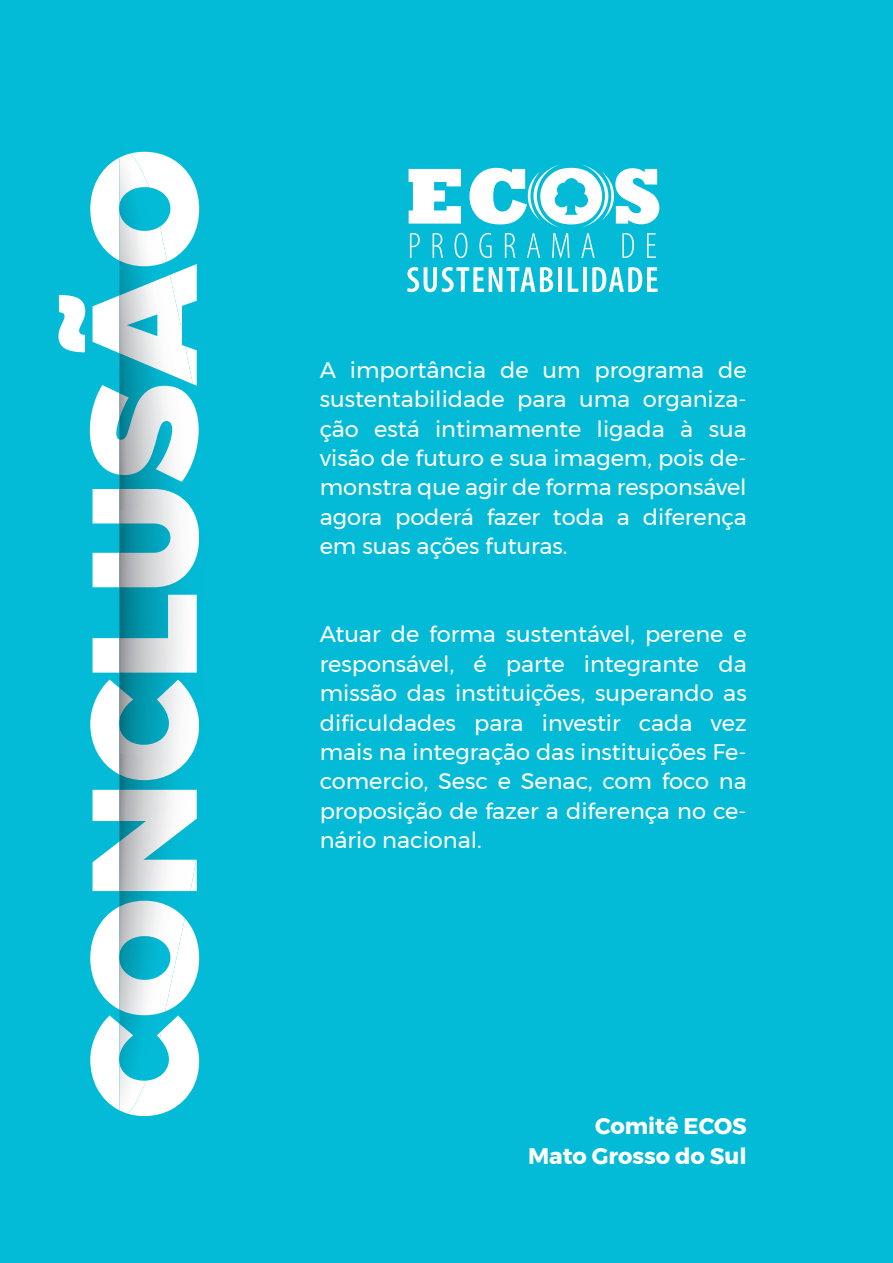
<style>
.page{position:relative;width:893px;height:1263px;background:#03bbd7}
.page>*{position:absolute;margin:0;border:0;box-sizing:border-box;transform-origin:0 0}
.t1{font:900 148.65px "Montserrat";color:#fff}
.t2{font:22.5px/29.4px "Montserrat";color:#fff;text-align:justify}
.t3{font:700 22.5px/29.4px "Montserrat";color:#fff;text-align:right}
</style>
<div class="page">
<img style="left:119px;top:153px;width:80px;height:961px">
<svg style="left:407px;top:267px;width:146px;height:25px"></svg>
<hr style="left:558px;top:267px;width:4px;height:25px;background:#fff">
<svg style="left:568px;top:267px;width:10px;height:25px"></svg>
<hr style="left:583px;top:267px;width:3px;height:25px;background:#fff">
<svg style="left:592px;top:267px;width:65px;height:25px"></svg>
<svg style="left:409px;top:164px;width:250px;height:94px"></svg>
<h1 class="t1" style="left:22px;top:1118px;width:970px;rotate:-90deg">CONCLUSÃO</h1>
<p class="t2" style="left:320px;top:355px;width:428px">A importância de um programa de sustentabilidade para uma organiza&shy;ção está intimamente ligada à sua visão de futuro e sua imagem, pois de&shy;monstra que agir de forma responsável agora poderá fazer toda a diferença em suas ações futuras.</p>
<p class="t2" style="left:320px;top:619px;width:429px">Atuar de forma sustentável, perene e responsável, é parte integrante da missão das instituições, superando as dificuldades para investir cada vez mais na integração das instituições Fe&shy;comercio, Sesc e Senac, com foco na proposição de fazer a diferença no ce&shy;nário nacional.</p>
<p class="t3" style="left:528px;top:1112px;width:220px">Comitê ECOS<br>Mato Grosso do Sul</p>
</div>
